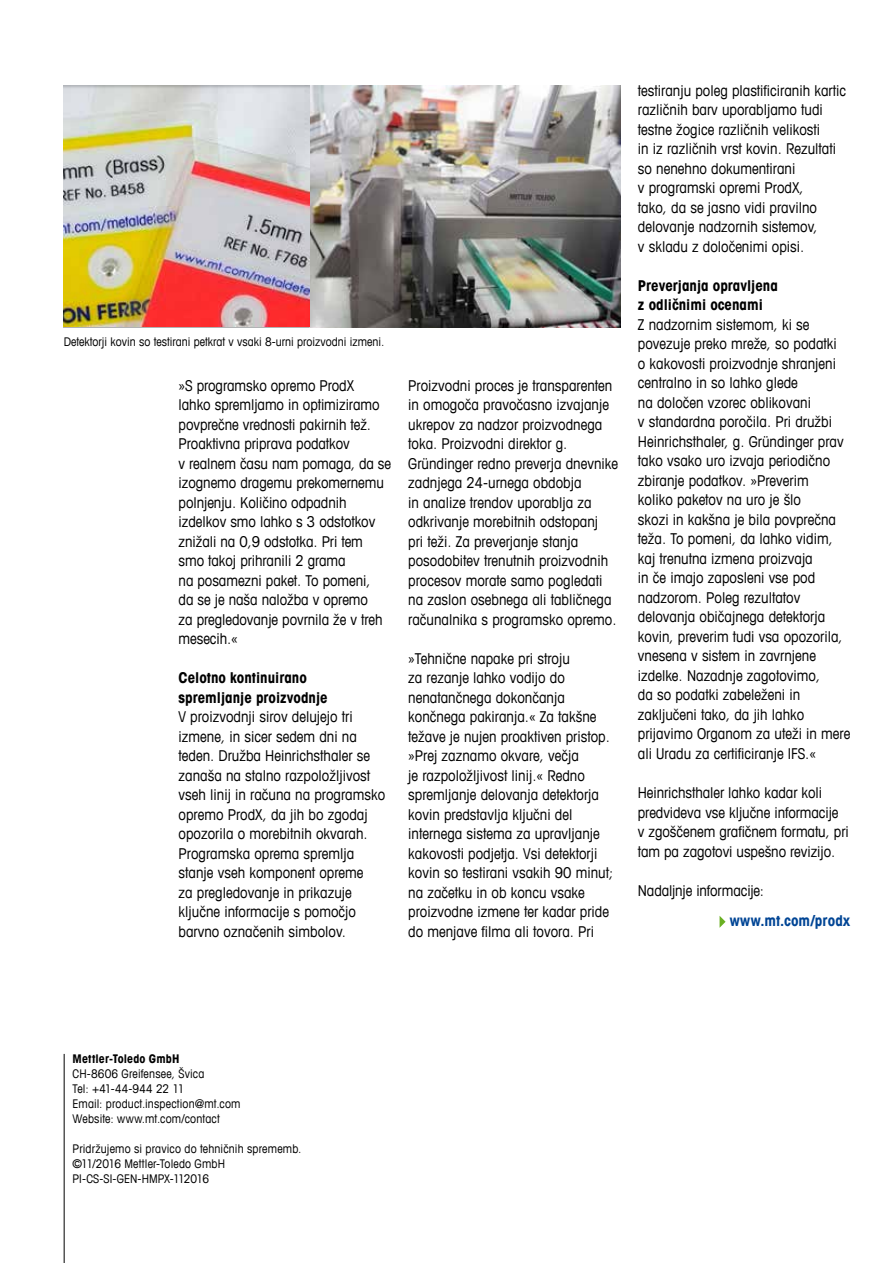
<style>
.page{position:relative;width:893px;height:1263px;background:#fff}
.page>*{position:absolute;margin:0;border:0;box-sizing:border-box;transform-origin:0 0}
.t1{font:condensed 15px/19.5px "Avant Garde Com";color:#000}
.t2{font:700 condensed 15px/19.5px "Avant Garde Com";color:#000}
.t3{font:700 condensed 15px "Avant Garde Com";letter-spacing:.01em;color:#004595}
.t4{font:condensed 12px/15px "Avant Garde Com";letter-spacing:.01em;color:#000}
.t5{font:700 condensed 12px "Avant Garde Com";letter-spacing:.01em;color:#000}
</style>
<div class="page">
<hr style="left:64px;top:1054px;width:1px;height:209px;background:#000">
<svg style="left:720px;top:916px;width:6px;height:12px"></svg>
<img style="left:64px;top:85px;width:557px;height:242px">
<p class="t4" style="left:64px;top:334px;width:322px">Detektorji kovin so testirani petkrat v vsaki 8-urni proizvodni izmeni.</p>
<p class="t1" style="left:179px;top:375px;width:214px">»S programsko opremo ProdX<br>lahko spremljamo in optimiziramo povprečne vrednosti pakirnih tež.<br>Proaktivna priprava podatkov<br>v realnem času nam pomaga, da se izognemo dragemu prekomernemu polnjenju. Količino odpadnih izdelkov smo lahko s 3 odstotkov znižali na 0,9 odstotka. Pri tem smo takoj prihranili 2 grama<br>na posamezni paket. To pomeni,<br>da se je naša naložba v opremo<br>za pregledovanje povrnila že v treh mesecih.«</p>
<p class="t2" style="left:179px;top:668px;width:151px">Celotno kontinuirano spremljanje proizvodnje</p>
<p class="t1" style="left:179px;top:707px;width:208px">V proizvodnji sirov delujejo tri izmene, in sicer sedem dni na teden. Družba Heinrichsthaler se zanaša na stalno razpoložljivost vseh linij in računa na programsko opremo ProdX, da jih bo zgodaj opozorila o morebitnih okvarah.<br>Programska oprema spremlja stanje vseh komponent opreme<br>za pregledovanje in prikazuje ključne informacije s pomočjo barvno označenih simbolov.</p>
<p class="t1" style="left:408px;top:375px;width:211px">Proizvodni proces je transparenten in omogoča pravočasno izvajanje ukrepov za nadzor proizvodnega toka. Proizvodni direktor g.<br>Gründinger redno preverja dnevnike zadnjega 24-urnega obdobja<br>in analize trendov uporablja za odkrivanje morebitnih odstopanj<br>pri teži. Za preverjanje stanja posodobitev trenutnih proizvodnih procesov morate samo pogledati na zaslon osebnega ali tabličnega računalnika s programsko opremo.</p>
<p class="t1" style="left:408px;top:648px;width:206px">»Tehnične napake pri stroju<br>za rezanje lahko vodijo do nenatančnega dokončanja končnega pakiranja.« Za takšne težave je nujen proaktiven pristop. »Prej zaznamo okvare, večja<br>je razpoložljivost linij.« Redno spremljanje delovanja detektorja kovin predstavlja ključni del internega sistema za upravljanje kakovosti podjetja. Vsi detektorji kovin so testirani vsakih 90 minut; na začetku in ob koncu vsake proizvodne izmene ter kadar pride do menjave filma ali tovora. Pri</p>
<p class="t1" style="left:638px;top:80px;width:210px">testiranju poleg plastificiranih kartic različnih barv uporabljamo tudi testne žogice različnih velikosti<br>in iz različnih vrst kovin. Rezultati so nenehno dokumentirani<br>v programski opremi ProdX,<br>tako, da se jasno vidi pravilno delovanje nadzornih sistemov,<br>v skladu z določenimi opisi.</p>
<p class="t2" style="left:638px;top:275px;width:141px">Preverjanja opravljena z odličnimi ocenami</p>
<p class="t1" style="left:638px;top:314px;width:214px">Z nadzornim sistemom, ki se povezuje preko mreže, so podatki<br>o kakovosti proizvodnje shranjeni centralno in so lahko glede<br>na določen vzorec oblikovani<br>v standardna poročila. Pri družbi<br>Heinrichsthaler, g. Gründinger prav tako vsako uro izvaja periodično zbiranje podatkov. »Preverim<br>koliko paketov na uro je šlo<br>skozi in kakšna je bila povprečna teža. To pomeni, da lahko vidim, kaj trenutna izmena proizvaja<br>in če imajo zaposleni vse pod nadzorom. Poleg rezultatov delovanja običajnega detektorja kovin, preverim tudi vsa opozorila, vnesena v sistem in zavrnjene izdelke. Nazadnje zagotovimo,<br>da so podatki zabeleženi in zaključeni tako, da jih lahko prijavimo Organom za uteži in mere ali Uradu za certificiranje IFS.«</p>
<p class="t1" style="left:638px;top:782px;width:212px">Heinrichsthaler lahko kadar koli predvideva vse ključne informacije v zgoščenem grafičnem formatu, pri tam pa zagotovi uspešno revizijo.</p>
<p class="t1" style="left:638px;top:880px;width:128px">Nadaljnje informacije:</p>
<p class="t3" style="left:730px;top:911px;width:122px">www.mt.com/prodx</p>
<p class="t5" style="left:73px;top:1050px;width:108px">Mettler-Toledo GmbH</p>
<p class="t4" style="left:73px;top:1065px;width:169px">CH-8606 Greifensee, Švica<br>Tel: +41-44-944 22 11<br>Email: product.inspection@mt.com<br>Website: www.mt.com/contact</p>
<p class="t4" style="left:73px;top:1140px;width:230px">Pridržujemo si pravico do tehničnih sprememb. ©11/2016 Mettler-Toledo GmbH<br>PI-CS-SI-GEN-HMPX-112016</p>
</div>
